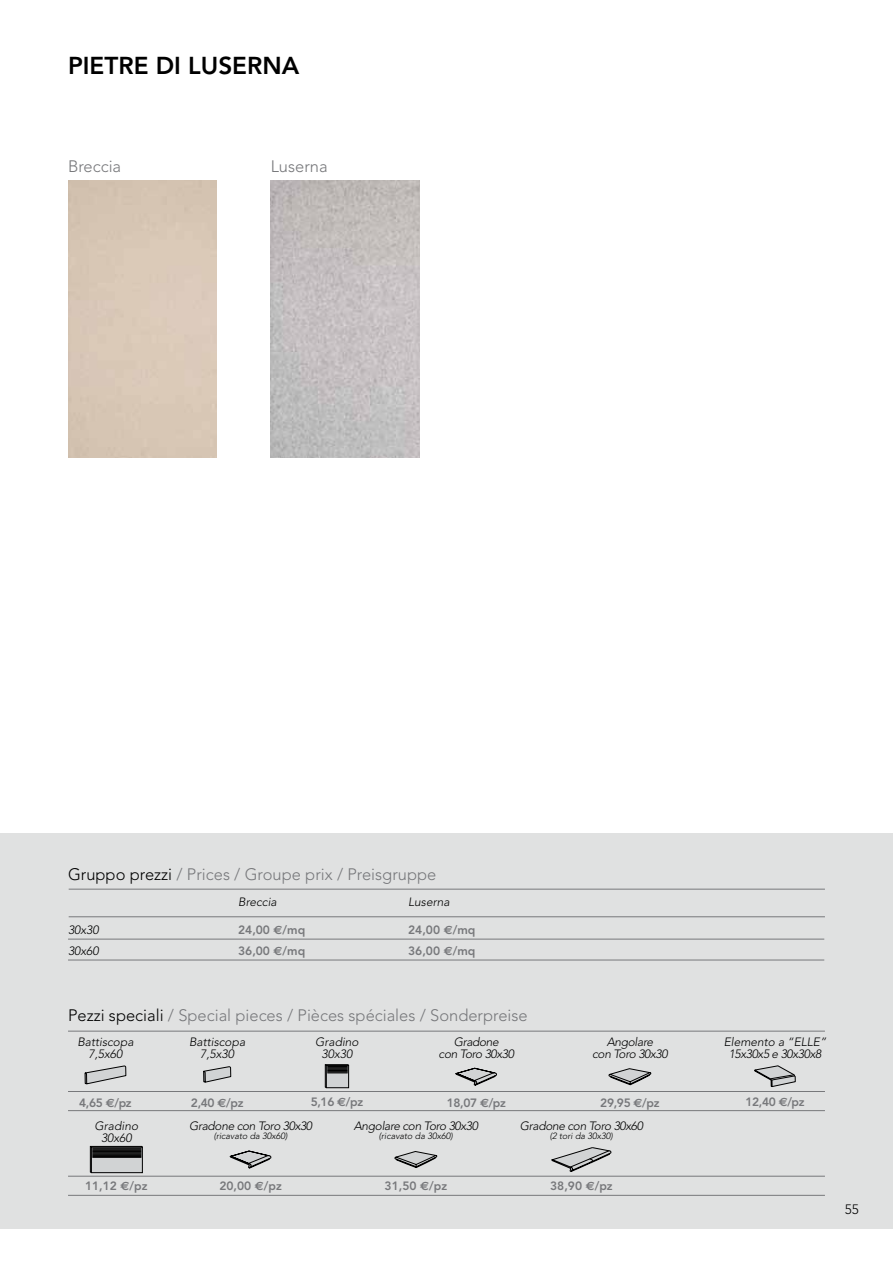
<style>
.page{position:relative;width:893px;height:1263px;background:#fff}
.page>*{position:absolute;margin:0;border:0;box-sizing:border-box;transform-origin:0 0}
.t1{font:800 24.3px "Avenir LT";color:#000}
.t2{font:300 16.5px "Avenir LT";color:#77787b}
.t3{font:300 13.5px "Avenir LT";color:#000}
.t4{font:italic 300 12px/12px "Avenir LT";letter-spacing:-.03em;color:#000;text-align:center}
.t5{font:800 12px "Avenir LT";color:#77787b}
.t6{font:italic 300 12px/12px "Avenir LT";color:#000;text-align:center}
.t7{font:italic 300 9px "Avenir LT";color:#000}
.s1{color:#000}
.s2{font-family:"Euro Sans";font-weight:700}
</style>
<div class="page">
<div style="left:0;top:833px;width:893px;height:396px;background:#e0e1e1"></div>
<hr style="left:68px;top:939px;width:756px;height:1px;background:#77787b">
<hr style="left:68px;top:960px;width:756px;height:1px;background:#77787b">
<hr style="left:69px;top:889px;width:756px;height:1px;background:#77787b">
<hr style="left:69px;top:916px;width:756px;height:1px;background:#77787b">
<hr style="left:68px;top:1031px;width:757px;height:1px;background:#77787b">
<hr style="left:68px;top:1195px;width:757px;height:1px;background:#77787b">
<hr style="left:68px;top:1176px;width:757px;height:1px;background:#77787b">
<svg style="left:85px;top:1065px;width:41px;height:19px"></svg>
<hr style="left:68px;top:1110px;width:757px;height:1px;background:#77787b">
<hr style="left:68px;top:1091px;width:757px;height:1px;background:#77787b">
<svg style="left:90px;top:1146px;width:53px;height:27px"></svg>
<hr style="left:92px;top:1148px;width:49px;height:1px;background:#000">
<hr style="left:92px;top:1149px;width:49px;height:1px;background:#000">
<hr style="left:92px;top:1150px;width:49px;height:1px;background:#000">
<hr style="left:92px;top:1151px;width:49px;height:1px;background:#000">
<hr style="left:92px;top:1152px;width:49px;height:1px;background:#000">
<hr style="left:92px;top:1154px;width:49px;height:1px;background:#000">
<hr style="left:92px;top:1153px;width:49px;height:1px;background:#000">
<hr style="left:92px;top:1155px;width:49px;height:1px;background:#000">
<hr style="left:92px;top:1156px;width:49px;height:1px;background:#000">
<hr style="left:92px;top:1157px;width:49px;height:1px;background:#000">
<svg style="left:395px;top:1151px;width:42px;height:17px"></svg>
<svg style="left:551px;top:1147px;width:60px;height:25px"></svg>
<svg style="left:230px;top:1150px;width:41px;height:18px"></svg>
<img style="left:271px;top:181px;width:149px;height:276px">
<svg style="left:203px;top:1066px;width:28px;height:16px"></svg>
<svg style="left:754px;top:1065px;width:42px;height:22px"></svg>
<svg style="left:608px;top:1068px;width:43px;height:17px"></svg>
<svg style="left:455px;top:1068px;width:42px;height:18px"></svg>
<svg style="left:325px;top:1064px;width:24px;height:24px"></svg>
<h1 class="t1" style="left:68px;top:51px;width:228px">pietre di lus erna</h1>
<h2 class="t2" style="left:68px;top:157px;width:55px">Breccia</h2>
<h2 class="t2" style="left:271px;top:157px;width:58px">Luserna</h2>
<h2 class="t2" style="left:68px;top:865px;width:370px"><span class="s1">Gruppo prezzi</span> / Prices / Groupe prix / Preisgruppe</h2>
<p class="t6" style="left:238px;top:895px;width:40px">Breccia</p>
<p class="t6" style="left:408px;top:895px;width:43px">Luserna</p>
<p class="t4" style="left:68px;top:924px;width:32px">30x30</p>
<p class="t5" style="left:238px;top:923px;width:69px">24,00 <span class="s2">E</span>/mq</p>
<p class="t5" style="left:408px;top:923px;width:69px">24,00 <span class="s2">E</span>/mq</p>
<p class="t4" style="left:68px;top:945px;width:32px">30x60</p>
<p class="t5" style="left:238px;top:944px;width:69px">36,00 <span class="s2">E</span>/mq</p>
<p class="t5" style="left:408px;top:944px;width:69px">36,00 <span class="s2">E</span>/mq</p>
<h2 class="t2" style="left:68px;top:1006px;width:461px"><span class="s1">Pezzi speciali</span> / Special pieces / Pièces spéciales / Sonderpreise</h2>
<p class="t6" style="left:77px;top:1035px;width:58px">Battiscopa<br>7,5x60</p>
<p class="t5" style="left:79px;top:1095px;width:54px">4,65 <span class="s2">E</span>/pz</p>
<p class="t6" style="left:315px;top:1035px;width:45px">Gradino<br>30x30</p>
<p class="t6" style="left:189px;top:1035px;width:58px">Battiscopa<br>7,5x30</p>
<p class="t4" style="left:724px;top:1035px;width:104px">Elemento a “ELLE”<br>15x30x5 e 30x30x8</p>
<p class="t5" style="left:745px;top:1095px;width:61px">12,40 <span class="s2">E</span>/pz</p>
<p class="t4" style="left:439px;top:1036px;width:77px">Gradone<br>con Toro 30x30</p>
<p class="t4" style="left:592px;top:1036px;width:77px">Angolare<br>con Toro 30x30</p>
<p class="t5" style="left:311px;top:1095px;width:54px">5,16 <span class="s2">E</span>/pz</p>
<p class="t5" style="left:191px;top:1095px;width:54px">2,40 <span class="s2">E</span>/pz</p>
<p class="t5" style="left:447px;top:1096px;width:61px">18,07 <span class="s2">E</span>/pz</p>
<p class="t5" style="left:600px;top:1096px;width:61px">29,95 <span class="s2">E</span>/pz</p>
<p class="t6" style="left:95px;top:1119px;width:45px">Gradino<br>30x60</p>
<p class="t4" style="left:354px;top:1119px;width:126px">Angolare con Toro 30x30</p>
<p class="t4" style="left:189px;top:1119px;width:125px">Gradone con Toro 30x30</p>
<p class="t7" style="left:214px;top:1130px;width:75px">(ricavato da 30x60)</p>
<p class="t7" style="left:379px;top:1130px;width:75px">(ricavato da 30x60)</p>
<p class="t4" style="left:520px;top:1119px;width:125px">Gradone con Toro 30x60</p>
<p class="t7" style="left:550px;top:1130px;width:65px">(2 tori da 30x30)</p>
<p class="t5" style="left:85px;top:1179px;width:64px">11,12 <span class="s2">E</span>/pz</p>
<p class="t5" style="left:219px;top:1179px;width:64px">20,00 <span class="s2">E</span>/pz</p>
<p class="t5" style="left:385px;top:1179px;width:64px">31,50 <span class="s2">E</span>/pz</p>
<p class="t5" style="left:550px;top:1179px;width:64px">38,90 <span class="s2">E</span>/pz</p>
<p class="t3" style="left:845px;top:1201px;width:16px">55</p>
</div>
